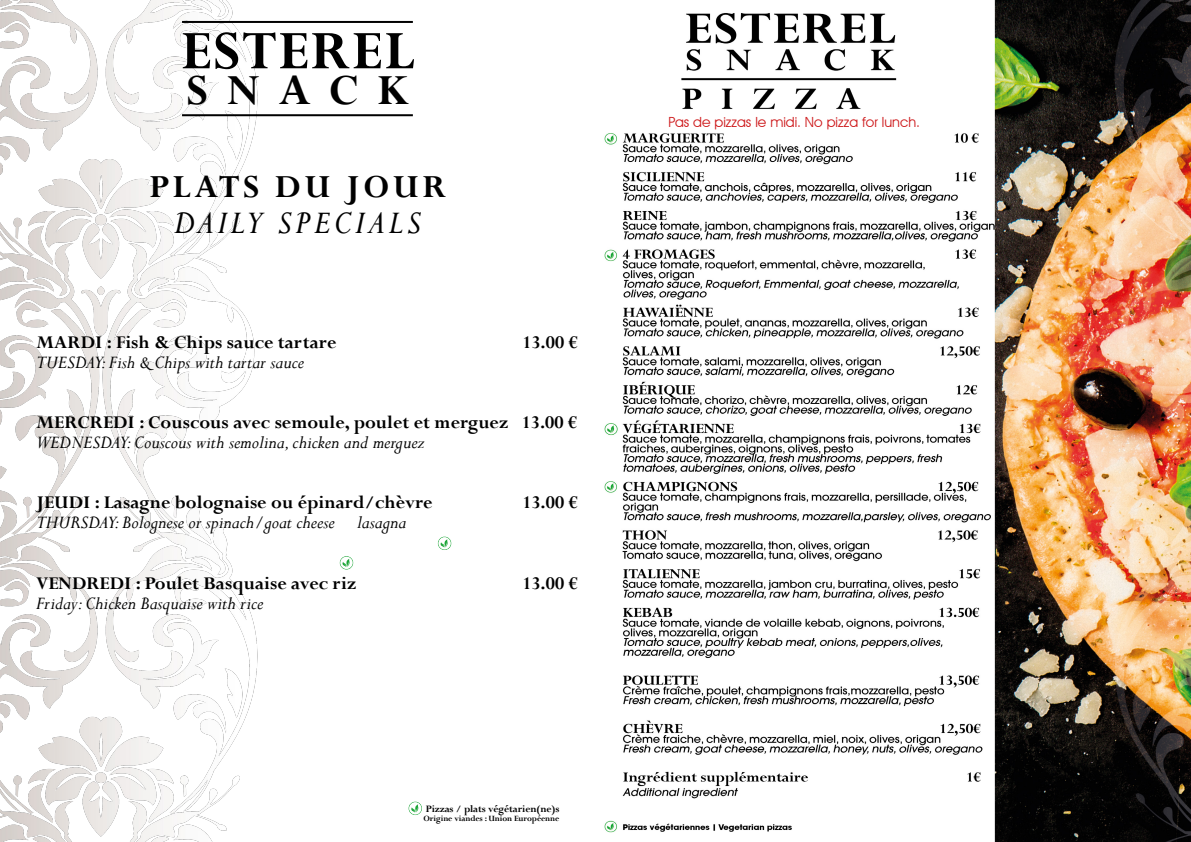
<style>
.page{position:relative;width:1191px;height:842px;background:#fff}
.page>*{position:absolute;margin:0;border:0;box-sizing:border-box;transform-origin:0 0}
.t1{font:700 60px "Perpetua";letter-spacing:.03em;color:#000}
.t2{font:700 48px "Perpetua";letter-spacing:.4em;color:#000}
.t3{font:italic 36px "Perpetua";letter-spacing:.1em;color:#000}
.t4{font:700 36px "Perpetua";letter-spacing:.1em;color:#000}
.t5{font:700 20px "Perpetua";color:#000}
.t6{font:italic 20px "Perpetua";color:#000}
.t7{font:14px "Avant Garde IT Cby BT";color:#cd1719}
.t8{font:700 11px "Perpetua";letter-spacing:-.01em;color:#000}
.t9{font:700 9px "Perpetua";letter-spacing:-.01em;color:#000}
</style>
<div class="page">
<img style="left:604px;top:0;width:587px;height:842px">
<img style="left:0;top:0;width:258px;height:842px">
<hr style="left:182px;top:21px;width:231px;height:2px;background:#000">
<hr style="left:182px;top:114px;width:231px;height:2px;background:#000">
<svg style="left:408px;top:802px;width:14px;height:13px"></svg>
<svg style="left:438px;top:537px;width:13px;height:13px"></svg>
<svg style="left:340px;top:556px;width:13px;height:13px"></svg>
<div style="left:874px;top:84px;width:27px;height:30px;background:#fff"></div>
<h1 class="t1" style="left:181px;top:13px;width:235px">ESTEREL</h1>
<h2 class="t2" style="left:186px;top:60px;width:224px">SNACK</h2>
<h3 class="t4" style="left:149px;top:164px;width:298px">PLATS DU JOUR</h3>
<h3 class="t3" style="left:174px;top:200px;width:249px">DAILY SPECIALS</h3>
<p class="t5" style="left:36px;top:330px;width:302px">MARDI : Fish &amp; Chips sauce tartare</p>
<p class="t5" style="left:522px;top:330px;width:57px">13.00 €</p>
<p class="t6" style="left:36px;top:350px;width:269px">TUESDAY: Fish &amp; Chips with tartar sauce</p>
<p class="t5" style="left:36px;top:410px;width:542px">MERCREDI : Couscous avec semoule, poulet et merguez 13.00 €</p>
<p class="t6" style="left:36px;top:430px;width:390px">WEDNESDAY: Couscous with semolina, chicken and merguez</p>
<p class="t5" style="left:36px;top:490px;width:398px">JEUDI : Lasagne bolognaise ou épinard/chèvre</p>
<p class="t5" style="left:522px;top:490px;width:57px">13.00 €</p>
<p class="t6" style="left:36px;top:510px;width:372px">THURSDAY: Bolognese or spinach/goat cheese lasagna</p>
<p class="t5" style="left:36px;top:570px;width:321px">VENDREDI : Poulet Basquaise avec riz</p>
<p class="t5" style="left:522px;top:570px;width:57px">13.00 €</p>
<p class="t6" style="left:36px;top:590px;width:229px">Friday: Chicken Basquaise with rice</p>
<p class="t8" style="left:426px;top:802px;width:135px">Pizzas / plats végétarien(ne)s</p>
<p class="t9" style="left:423px;top:813px;width:137px">Origine viandes : Union Européenne</p>
<p class="t7" style="left:668px;top:114px;width:253px">Pas de pizzas le midi. No pizza for lunch.</p>
</div>
